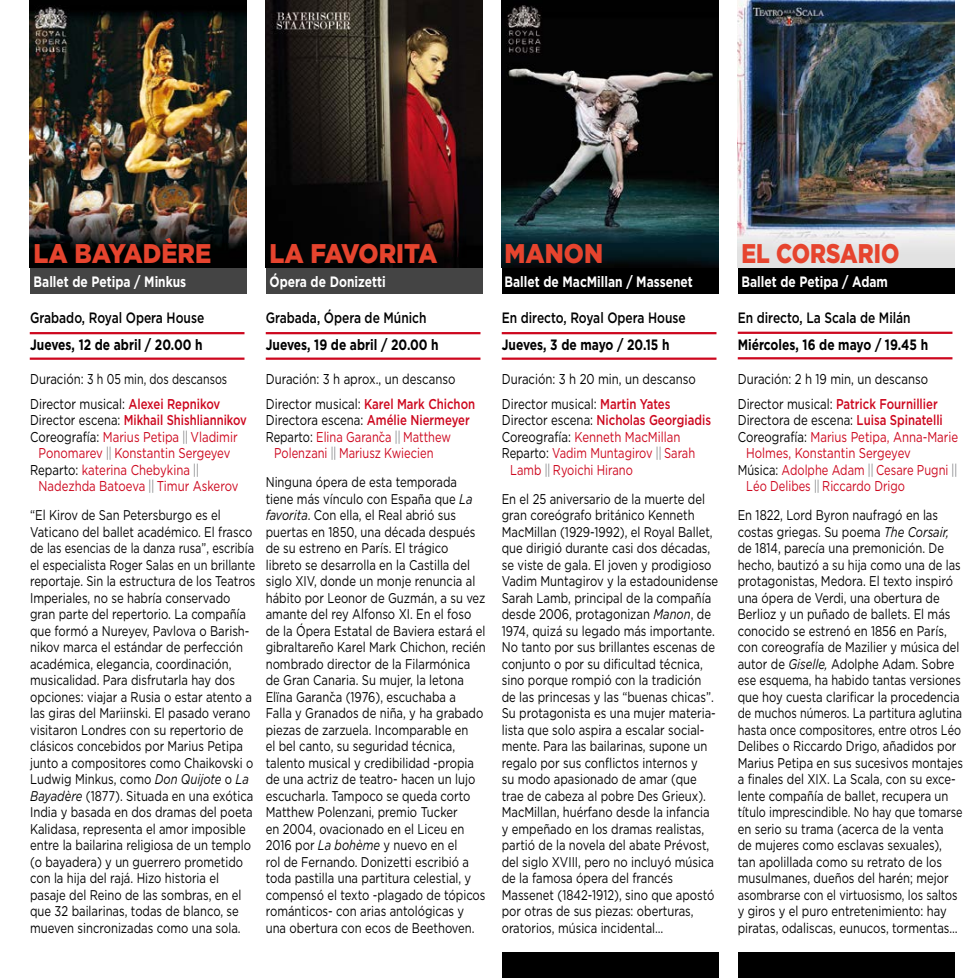
<style>
.page{position:relative;width:978px;height:978px;background:#fff}
.page>*{position:absolute;margin:0;border:0;box-sizing:border-box;transform-origin:0 0}
.t1{font:900 27px "Gotham";color:#e6442e;scale:.9 1}
.t2{font:900 27px "Gotham";letter-spacing:-.045em;color:#e6442e;scale:.9 1}
.t3{font:900 27px "Gotham";color:#e6442e;scale:.82 1}
.t4{font:500 15px "Gotham";color:#000;scale:.8 1}
.t5{font:700 15px "Gotham";color:#000;scale:.8 1}
.t6{font:700 15px "Gotham";color:#fff;scale:.8 1}
.t7{font:14.25px/25px "Gotham";color:#000;scale:.8 1}
.t8{font:14.25px "Gotham";color:#cd071e;scale:.8 1}
.t9{font:14.25px "Gotham";color:#cd071e;scale:.78 1}
.t10{font:500 14.25px "Gotham";color:#cd071e;scale:.79 1}
.t11{font:500 14.25px "Gotham";color:#cd071e;scale:.8 1}
.t12{font:14.1px/16.5px "Gotham";color:#000;scale:.8 1}
.s1{font-weight:500;color:#cd071e}
.s2{font-weight:400;color:#000}
.s3{color:#000}
.s4{color:#87888a}
.s5{font-style:italic}
</style>
<div class="page">
<img style="left:738px;top:0;width:217px;height:268px">
<div style="left:738px;top:268px;width:217px;height:25px;background:#000"></div>
<hr style="left:30px;top:332px;width:214px;height:2px;background:#cd071e">
<hr style="left:502px;top:332px;width:214px;height:2px;background:#cd071e">
<hr style="left:266px;top:332px;width:214px;height:2px;background:#cd071e">
<hr style="left:738px;top:332px;width:214px;height:2px;background:#cd071e">
<hr style="left:30px;top:358px;width:214px;height:2px;background:#cd071e">
<hr style="left:502px;top:358px;width:214px;height:2px;background:#cd071e">
<hr style="left:266px;top:358px;width:214px;height:2px;background:#cd071e">
<hr style="left:738px;top:357px;width:214px;height:2px;background:#cd071e">
<img style="left:30px;top:0;width:217px;height:268px">
<div style="left:30px;top:268px;width:217px;height:25px;background:#444"></div>
<img style="left:266px;top:0;width:217px;height:268px">
<div style="left:266px;top:268px;width:217px;height:25px;background:#444"></div>
<img style="left:502px;top:0;width:217px;height:268px">
<div style="left:502px;top:268px;width:217px;height:25px;background:#000"></div>
<div style="left:502px;top:952px;width:217px;height:26px;background:#000"></div>
<div style="left:738px;top:952px;width:217px;height:26px;background:#000"></div>
<h1 class="t1" style="left:34px;top:237px;width:199px">LA BAYADÈRE</h1>
<p class="t6" style="left:34px;top:273px;width:192px">Ballet de Petipa / M inkus</p>
<p class="t4" style="left:30px;top:309px;width:219px">Grabado, Royal Opera House</p>
<p class="t5" style="left:30px;top:336px;width:217px">Jueves, 12 de abril / 20.00 h</p>
<p class="t7" style="left:30px;top:366px;width:248px">Duración: 3 h 05 min, dos descansos<br>Director musical: <span class="s1">Alexei Repnikov</span></p>
<p class="t10" style="left:30px;top:412px;width:276px"><span class="s2">Director escena:</span> Mikhail Shishliannikov</p>
<p class="t8" style="left:30px;top:429px;width:261px"><span class="s3">Coreografía:</span> Marius Petipa <span class="s4">||</span> Vladimir</p>
<p class="t8" style="left:39px;top:445px;width:241px">Ponomarev <span class="s4">||</span> Konstantin Sergeyev</p>
<p class="t8" style="left:30px;top:462px;width:213px"><span class="s3">Reparto:</span> katerina Chebykina <span class="s4">||</span></p>
<p class="t8" style="left:39px;top:478px;width:251px">Nadezhda Batoeva <span class="s4">||</span> Timur Askerov</p>
<p class="t12" style="left:30px;top:507px;width:283px">“El Kirov de San Petersburgo es el Vaticano del ballet académico. El frasco de las esencias de la danza rusa”, escribía el especialista Roger Salas en un brillante reportaje. Sin la estructura de los Teatros Imperiales, no se habría conservado gran parte del repertorio. La compañía que formó a Nureyev, Pavlova o Barish&shy;nikov marca el estándar de perfección académica, elegancia, coordinación, musicalidad. Para disfrutarla hay dos opciones: viajar a Rusia o estar atento a las giras del Mariinski. El pasado verano visitaron Londres con su repertorio de clásicos concebidos por Marius Petipa junto a compositores como Chaikovski o Ludwig Minkus, como <span class="s5">Don Quijote</span> o <span class="s5">La Bayadère</span> (1877). Situada en una exótica India y basada en dos dramas del poeta Kalidasa, representa el amor imposible entre la bailarina religiosa de un templo (o bayadera) y un guerrero prometido con la hija del rajá. Hizo historia el pasaje del Reino de las sombras, en el que 32 bailarinas, todas de blanco, se mueven sincronizadas como una sola.</p>
<h1 class="t2" style="left:270px;top:237px;width:188px">LA FAVORITA</h1>
<p class="t6" style="left:270px;top:273px;width:147px">Ópera de Donizetti</p>
<p class="t4" style="left:266px;top:309px;width:203px">Grabada, Ópera de Múnich</p>
<p class="t5" style="left:266px;top:336px;width:218px">Jueves, 19 de abril / 20.00 h</p>
<p class="t7" style="left:266px;top:366px;width:263px">Duración: 3 h aprox., un descanso<br>Director musical: <span class="s1">Karel Mark Chichon</span></p>
<p class="t7" style="left:266px;top:407px;width:257px">Directora escena: <span class="s1">Amélie Niermeyer</span></p>
<p class="t9" style="left:266px;top:429px;width:239px"><span class="s3">Reparto:</span> Elina Garanˇca <span class="s4">||</span> Matthew</p>
<p class="t9" style="left:274px;top:445px;width:206px">Polenzani <span class="s4">||</span> Mariusz Kwiecien</p>
<p class="t12" style="left:266px;top:474px;width:277px">Ninguna ópera de esta temporada tiene más vínculo con España que <span class="s5">La favorita</span>. Con ella, el Real abrió sus puertas en 1850, una década después de su estreno en París. El trágico libreto se desarrolla en la Castilla del siglo XIV, donde un monje renuncia al hábito por Leonor de Guzmán, a su vez amante del rey Alfonso XI. En el foso de la Ópera Estatal de Baviera estará el gibraltareño Karel Mark Chichon, recién nombrado director de la Filarmónica de Gran Canaria. Su mujer, la letona Elïna Garanˇca (1976), escuchaba a<br>Falla y Granados de niña, y ha grabado piezas de zarzuela. Incomparable en<br>el bel canto, su seguridad técnica, talento musical y credibilidad -propia de una actriz de teatro- hacen un lujo escucharla. Tampoco se queda corto Matthew Polenzani, premio Tucker<br>en 2004, ovacionado en el Liceu en 2016 por <span class="s5">La bohème</span> y nuevo en el<br>rol de Fernando. Donizetti escribió a toda pastilla una partitura celestial, y compensó el texto -plagado de tópicos románticos- con arias antológicas y una obertura con ecos de Beethoven.</p>
<h1 class="t1" style="left:504px;top:237px;width:111px">MANON</h1>
<p class="t6" style="left:504px;top:273px;width:237px">Ballet de MacM illan / Massenet</p>
<p class="t4" style="left:502px;top:309px;width:232px">En directo, Royal Opera House</p>
<p class="t5" style="left:502px;top:336px;width:211px">Jueves, 3 de mayo / 20.15 h</p>
<p class="t7" style="left:502px;top:366px;width:244px">Duración: 3 h 20 min, un descanso<br>Director musical: <span class="s1">Martin Yates</span></p>
<p class="t11" style="left:502px;top:412px;width:263px"><span class="s2">Director escena:</span> Nicholas Georgiadis</p>
<p class="t8" style="left:502px;top:429px;width:225px"><span class="s3">Coreografía:</span> Kenneth MacMillan</p>
<p class="t9" style="left:502px;top:445px;width:249px"><span class="s3">Reparto:</span> Vadim Muntagirov <span class="s4">||</span> Sarah</p>
<p class="t9" style="left:510px;top:462px;width:159px">Lamb <span class="s4">||</span> Ryoichi Hirano</p>
<p class="t12" style="left:502px;top:490px;width:272px">En el 25 aniversario de la muerte del gran coreógrafo británico Kenneth MacMillan (1929-1992), el Royal Ballet, que dirigió durante casi dos décadas, se viste de gala. El joven y prodigioso Vadim Muntagirov y la estadounidense Sarah Lamb, principal de la compañía desde 2006, protagonizan <span class="s5">Manon</span>, de 1974, quizá su legado más importante.<br>No tanto por sus brillantes escenas de conjunto o por su dificultad técnica, sino porque rompió con la tradición de las princesas y las “buenas chicas”.<br>Su protagonista es una mujer materia&shy;lista que solo aspira a escalar social&shy;mente. Para las bailarinas, supone un regalo por sus conflictos internos y<br>su modo apasionado de amar (que trae de cabeza al pobre Des Grieux).<br>MacMillan, huérfano desde la infancia y empeñado en los dramas realistas, partió de la novela del abate Prévost, del siglo XVIII, pero no incluyó música de la famosa ópera del francés Massenet (1842-1912), sino que apostó por otras de sus piezas: oberturas, oratorios, música incidental…</p>
<h1 class="t3" style="left:742px;top:237px;width:194px">EL CORSARIO</h1>
<p class="t6" style="left:742px;top:273px;width:185px">Ballet de Petipa / Adam</p>
<p class="t4" style="left:738px;top:309px;width:218px">En directo, La Scala de Milán</p>
<p class="t5" style="left:738px;top:336px;width:240px">M iércoles, 16 de mayo / 19.45 h</p>
<p class="t7" style="left:738px;top:366px;width:251px">Duración: 2 h 19 min, un descanso<br>Director musical: <span class="s1">Patrick Fournillier</span></p>
<p class="t7" style="left:738px;top:407px;width:258px">Directora de escena: <span class="s1">Luisa Spinatelli</span></p>
<p class="t8" style="left:738px;top:429px;width:277px"><span class="s3">Coreografía:</span> Marius Petipa, Anna-Marie</p>
<p class="t8" style="left:746px;top:445px;width:207px">Holmes, Konstantin Sergeyev</p>
<p class="t9" style="left:738px;top:462px;width:283px"><span class="s3">Música:</span> Adolphe Adam <span class="s4">||</span> Cesare Pugni <span class="s4">||</span></p>
<p class="t9" style="left:746px;top:478px;width:205px">Léo Delibes <span class="s4">||</span> Riccardo Drigo</p>
<p class="t12" style="left:738px;top:507px;width:283px">En 1822, Lord Byron naufragó en las costas griegas. Su poema <span class="s5">The Corsair, </span>de 1814, parecía una premonición. De hecho, bautizó a su hija como una de las protagonistas, Medora. El texto inspiró una ópera de Verdi, una obertura de Berlioz y un puñado de ballets. El más conocido se estrenó en 1856 en París, con coreografía de Mazilier y música del autor de <span class="s5">Giselle,</span> Adolphe Adam. Sobre ese esquema, ha habido tantas versiones que hoy cuesta clarificar la procedencia de muchos números. La partitura aglutina hasta once compositores, entre otros Léo Delibes o Riccardo Drigo, añadidos por Marius Petipa en sus sucesivos montajes a finales del XIX. La Scala, con su exce&shy;lente compañía de ballet, recupera un título imprescindible. No hay que tomarse en serio su trama (acerca de la venta<br>de mujeres como esclavas sexuales), tan apolillada como su retrato de los musulmanes, dueños del harén; mejor asombrarse con el virtuosismo, los saltos y giros y el puro entretenimiento: hay piratas, odaliscas, eunucos, tormentas…</p>
</div>
